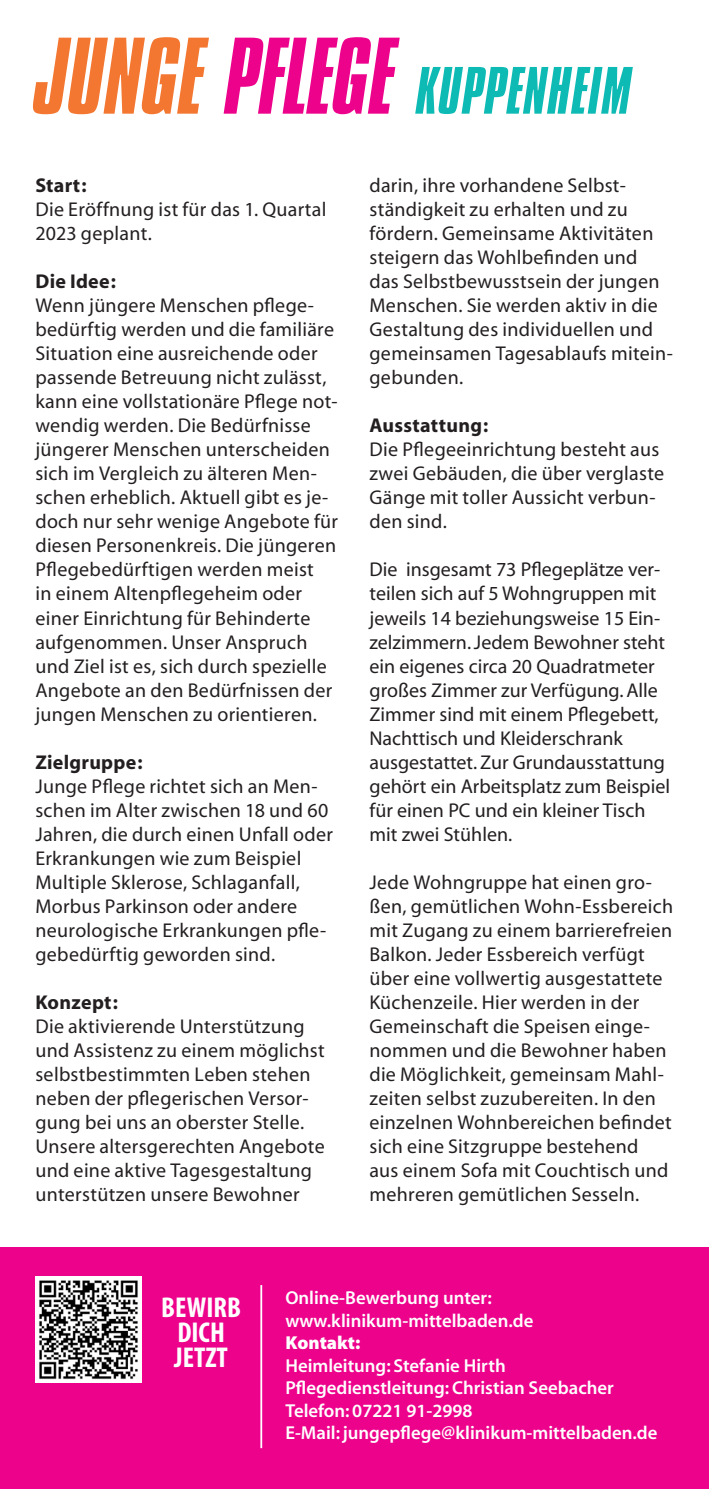
<style>
.page{position:relative;width:709px;height:1489px;background:#fff}
.page>*{position:absolute;margin:0;border:0;box-sizing:border-box;transform-origin:0 0}
.t1{font:italic 57.5px "Compacta BT";letter-spacing:.015em;color:#0dbab4}
.t2{font:28.75px/25.2px "Myriad MM 700 300";color:#fff;text-align:center}
.t3{font:20px/24px "Myriad MM 400 600";letter-spacing:.015em;color:#231f20}
.t4{font:20px "Myriad MM 700 600";letter-spacing:.015em;color:#231f20}
.t5{font:18.75px/22.5px "Myriad MM 565 600";color:#fff}
.t6{font:18.75px "Myriad MM 830 600";color:#fff}
.s1{font-size:93.5px;color:#f37730}
.s2{font-size:93.5px;color:#ed028c}
</style>
<div class="page">
<div style="left:0;top:1247px;width:709px;height:241px;background:#ed028c"></div>
<div style="left:35px;top:1276px;width:107px;height:106px;background:#fff"></div>
<img style="left:39px;top:1280px;width:99px;height:100px">
<hr style="left:260px;top:1284px;width:2px;height:163px;background:#fff">
<h1 class="t1" style="left:35px;top:57px;width:597px"><span class="s1">JUNGE</span> <span class="s2">PFLEGE</span> KUPPENHEIM</h1>
<p class="t4" style="left:35px;top:176px;width:53px">Start:</p>
<p class="t3" style="left:35px;top:198px;width:292px">Die Eröffnung ist für das 1. Quartal<br>2023 geplant.</p>
<p class="t4" style="left:35px;top:272px;width:82px">Die Idee:</p>
<p class="t3" style="left:35px;top:294px;width:304px">Wenn jüngere Menschen pflege&shy;bedürftig werden und die familiäre Situation eine ausreichende oder passende Betreuung nicht zulässt, kann eine vollstationäre Pflege not&shy;wendig werden. Die Bedürfnisse jüngerer Menschen unterscheiden sich im Vergleich zu älteren Men&shy;schen erheblich. Aktuell gibt es je&shy;doch nur sehr wenige Angebote für diesen Personenkreis. Die jüngeren Pflegebedürftigen werden meist<br>in einem Altenpflegeheim oder einer Einrichtung für Behinderte aufgenommen. Unser Anspruch und Ziel ist es, sich durch spezielle Angebote an den Bedürfnissen der jungen Menschen zu orientieren.</p>
<p class="t4" style="left:35px;top:752px;width:109px">Zielgruppe:</p>
<p class="t3" style="left:35px;top:774px;width:299px">Junge Pflege richtet sich an Men&shy;schen im Alter zwischen 18 und 60<br>Jahren, die durch einen Unfall oder<br>Erkrankungen wie zum Beispiel<br>Multiple Sklerose, Schlaganfall,<br>Morbus Parkinson oder andere neurologische Erkrankungen pfle&shy;gebedürftig geworden sind.</p>
<p class="t4" style="left:35px;top:992px;width:84px">Konzept:</p>
<p class="t3" style="left:35px;top:1014px;width:291px">Die aktivierende Unterstützung und Assistenz zu einem möglichst selbstbestimmten Leben stehen neben der pflegerischen Versor&shy;gung bei uns an oberster Stelle.<br>Unsere altersgerechten Angebote und eine aktive Tagesgestaltung unterstützen unsere Bewohner</p>
<p class="t3" style="left:369px;top:174px;width:305px">darin, ihre vorhandene Selbst&shy;ständigkeit zu erhalten und zu fördern. Gemeinsame Aktivitäten steigern das Wohlbefinden und<br>das Selbstbewusstsein der jungen<br>Menschen. Sie werden aktiv in die<br>Gestaltung des individuellen und gemeinsamen Tagesablaufs mitein&shy;gebunden.</p>
<p class="t4" style="left:369px;top:416px;width:120px">Ausstattung:</p>
<p class="t3" style="left:369px;top:438px;width:296px">Die Pflegeeinrichtung besteht aus zwei Gebäuden, die über verglaste<br>Gänge mit toller Aussicht verbun&shy;den sind.</p>
<p class="t3" style="left:369px;top:558px;width:302px">Die insgesamt 73 Pflegeplätze ver&shy;teilen sich auf 5 Wohngruppen mit jeweils 14 beziehungsweise 15 Ein&shy;zelzimmern. Jedem Bewohner steht ein eigenes circa 20 Quadratmeter großes Zimmer zur Verfügung. Alle Zimmer sind mit einem Pflegebett, Nachttisch und Kleiderschrank ausgestattet. Zur Grundausstattung gehört ein Arbeitsplatz zum Beispiel für einen PC und ein kleiner Tisch mit zwei Stühlen.</p>
<p class="t3" style="left:369px;top:870px;width:305px">Jede Wohngruppe hat einen gro&shy;ßen, gemütlichen Wohn-Essbereich mit Zugang zu einem barrierefreien Balkon. Jeder Essbereich verfügt über eine vollwertig ausgestattete Küchenzeile. Hier werden in der Gemeinschaft die Speisen einge&shy;nommen und die Bewohner haben die Möglichkeit, gemeinsam Mahl&shy;zeiten selbst zuzubereiten. In den einzelnen Wohnbereichen befindet sich eine Sitzgruppe bestehend<br>aus einem Sofa mit Couchtisch und mehreren gemütlichen Sesseln.</p>
<h2 class="t2" style="left:161px;top:1295px;width:81px">BEWIRB<br>DICH<br>JETZT</h2>
<p class="t5" style="left:285px;top:1287px;width:249px">Online-Bewerbung unter: www.klinikum-mittelbaden.de</p>
<p class="t6" style="left:285px;top:1333px;width:76px">Kontakt:</p>
<p class="t5" style="left:285px;top:1354px;width:374px">Heimleitung: Stefanie Hirth Pflegedienstleitung: Christian Seebacher Telefon: 07221 91-2998<br>E-Mail: jungepflege@klinikum-mittelbaden.de</p>
</div>
